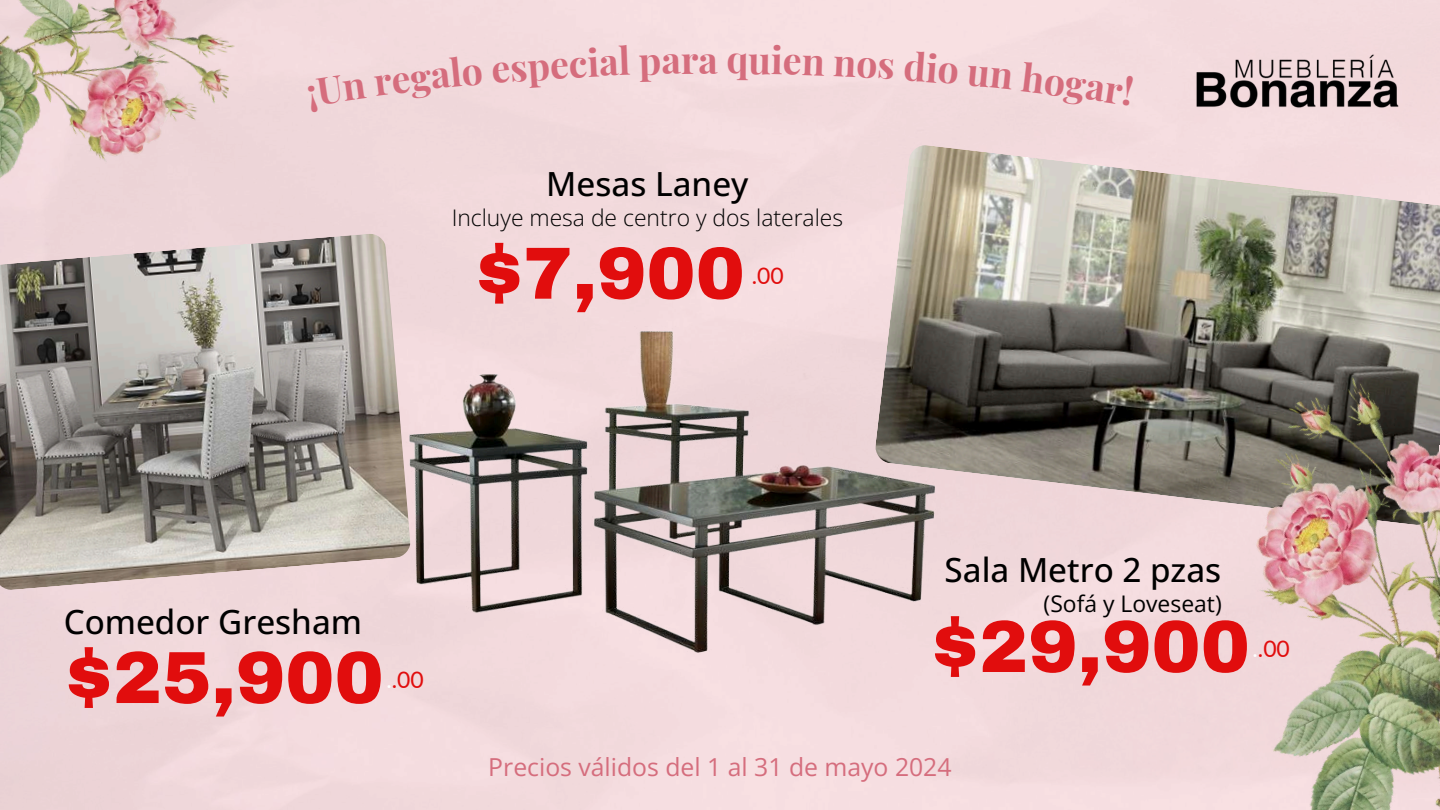
<style>
.page{position:relative;width:1440px;height:810px;background:#fff}
.page>*{position:absolute;margin:0;border:0;box-sizing:border-box;transform-origin:0 0}
.t1{font:900 73.8px "Archivo";color:#e10d0d}
.t2{font:700 37.5px "Playfair Display";color:#d56d7d}
.t3{font:500 33.3px "Open Sans";color:#000}
.t4{font:24.8px "Open Sans";color:#d56d7d}
.t5{font:300 22.9px "Open Sans";color:#000}
.t6{font:22.9px "Open Sans";color:#000}
.t7{font:22.9px "Lato";color:#e10d0d}
.s1{color:#fff}
</style>
<div class="page">
<img style="left:0;top:233px;width:411px;height:357px">
<img style="left:874px;top:144px;width:566px;height:382px">
<img style="left:1195px;top:48px;width:204px;height:66px">
<img style="left:1137px;top:335px;width:303px;height:475px">
<img style="left:0;top:0;width:245px;height:223px">
<img style="left:396px;top:319px;width:553px;height:347px">
<div style="left:308px;top:74px;width:59px;height:39px;background:#f0d8db"></div>
<div style="left:374px;top:45px;width:324px;height:54px;background:#f3dadd"></div>
<div style="left:749px;top:44px;width:76px;height:32px;background:#f8e0e2"></div>
<div style="left:834px;top:50px;width:124px;height:35px;background:#f7dfe1"></div>
<svg style="left:967px;top:65px;width:46px;height:25px"></svg>
<div style="left:1021px;top:61px;width:113px;height:45px;background:#f4dcdf"></div>
<p class="t2" style="left:698px;top:33px;width:52px">aq</p>
<p class="t3" style="left:546px;top:160px;width:204px">Mesas Laney</p>
<p class="t5" style="left:452px;top:202px;width:393px">Incluye mesa de centro y dos laterales</p>
<h1 class="t1" style="left:474px;top:234px;width:272px">$7,900</h1>
<p class="t7" style="left:752px;top:261px;width:33px">.00</p>
<p class="t3" style="left:64px;top:598px;width:300px">Comedor Gresham</p>
<h1 class="t1" style="left:64px;top:638px;width:322px">$25,900</h1>
<p class="t7" style="left:386px;top:665px;width:39px"><span class="s1">.</span>.00</p>
<p class="t3" style="left:945px;top:546px;width:278px">Sala Metro 2 pzas</p>
<p class="t6" style="left:1044px;top:588px;width:180px">(Sofá y Loveseat)</p>
<h1 class="t1" style="left:930px;top:607px;width:322px">$29,900</h1>
<p class="t7" style="left:1253px;top:634px;width:39px"><span class="s1">.</span>.00</p>
<p class="t4" style="left:488px;top:750px;width:465px">Precios válidos del 1 al 31 de mayo 2024</p>
</div>
